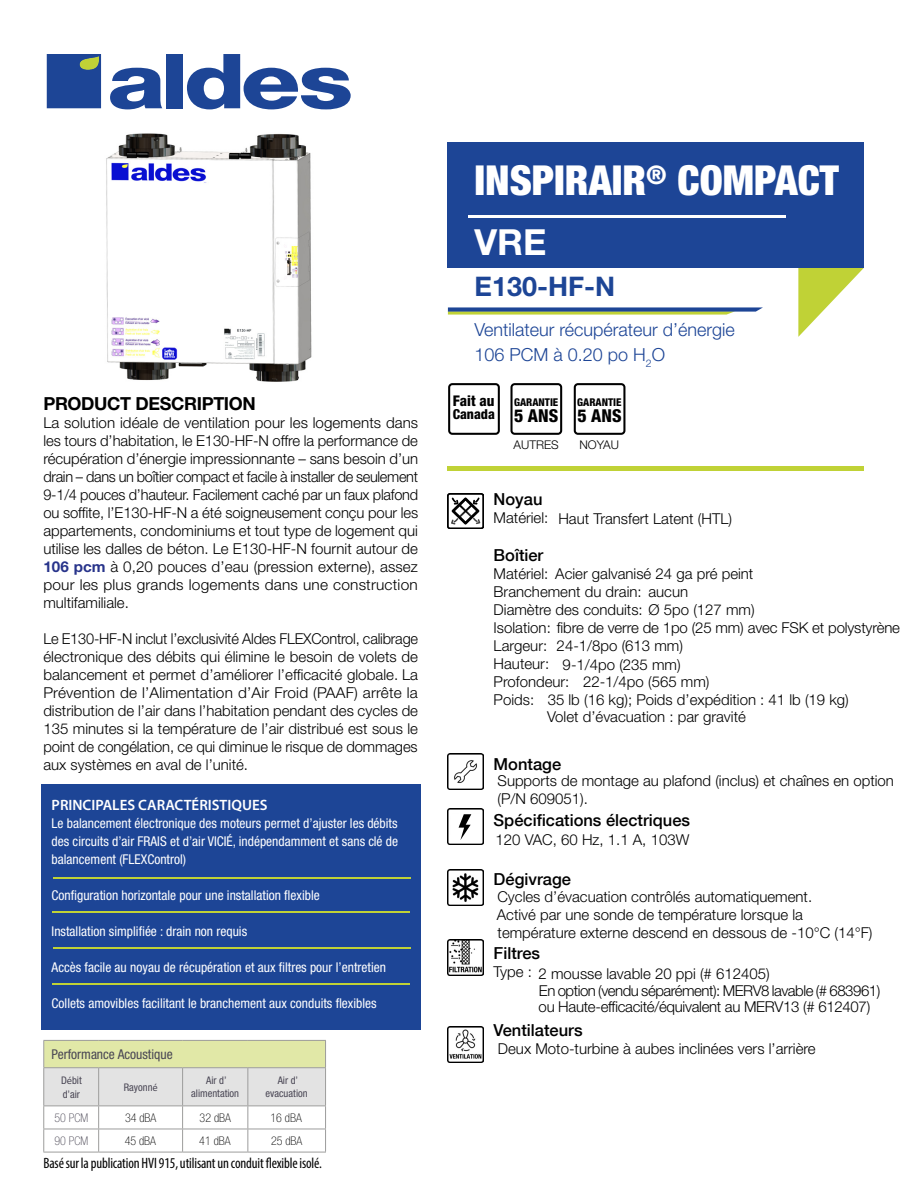
<style>
.page{position:relative;width:918px;height:1188px;background:#fff}
.page>*{position:absolute;margin:0;border:0;box-sizing:border-box;transform-origin:0 0}
.t1{font:900 condensed 41.4px "Helvetica Neue LT Std";color:#fff}
.t2{font:700 36px "Helvetica Neue LT Std";color:#fff}
.t3{font:700 27px "Helvetica Neue LT Std";color:#1d4596}
.t4{font:300 18px "Helvetica Neue LT Std";color:#1d4596}
.t5{font:700 18px "Helvetica Neue LT Std";letter-spacing:-.02em;color:#000}
.t6{font:800 condensed 17.85px "Helvetica Neue LT Std";color:#000}
.t7{font:500 16.5px "Helvetica Neue LT Com";color:#000}
.t8{font:300 15px/18px "Helvetica Neue LT Std";color:#000}
.t9{font:300 15px/16.5px "Helvetica Neue LT Std";letter-spacing:-.02em;color:#000}
.t10{font:condensed 15px "Myriad Pro";letter-spacing:-.01em;color:#000}
.t11{font:600 15px "Myriad Pro";color:#fff}
.t12{font:800 condensed 14.7px "Helvetica Neue LT Std";color:#000}
.t13{font:800 condensed 13.8px "Helvetica Neue LT Std";color:#000}
.t14{font:condensed 13.5px/18px "Helvetica Neue LT Std";color:#fff;text-align:justify}
.t15{font:condensed 13.5px "Helvetica Neue LT Pro";color:#494654}
.t16{font:12px "Helvetica Neue LT 37 Th Cn";color:#000}
.t17{font:300 12px "Helvetica Neue LT Std";color:#000}
.t18{font:12px "Helvetica Neue LT 37 Th Cn";color:#494654}
.t19{font:800 condensed 10.8px "Helvetica Neue LT Std";color:#000}
.t20{font:condensed 10.5px/13.6px "Helvetica Neue LT Pro";color:#494654;text-align:center}
.s1{font-weight:700;color:#28348b}
.s2{font-family:"Myriad Pro";font-stretch:normal}
</style>
<div class="page">
<img style="left:448px;top:493px;width:35px;height:36px">
<img style="left:448px;top:753px;width:36px;height:37px">
<img style="left:448px;top:809px;width:35px;height:36px">
<img style="left:448px;top:869px;width:35px;height:36px">
<img style="left:448px;top:940px;width:35px;height:36px">
<img style="left:448px;top:1027px;width:35px;height:35px">
<svg style="left:798px;top:268px;width:66px;height:69px"></svg>
<svg style="left:448px;top:307px;width:315px;height:8px;background:#779188"></svg>
<div style="left:448px;top:142px;width:416px;height:126px;background:#1d4596"></div>
<hr style="left:469px;top:215px;width:317px;height:3px;background:#fff">
<div style="left:451px;top:814px;width:30px;height:27px;background:#fff"></div>
<svg style="left:459px;top:814px;width:12px;height:26px"></svg>
<div style="left:41px;top:784px;width:379px;height:245px;background:#1d4596"></div>
<svg style="left:110px;top:68px;width:52px;height:41px"></svg>
<div style="left:166px;top:54px;width:17px;height:54px;background:#1d4596"></div>
<svg style="left:187px;top:54px;width:164px;height:55px"></svg>
<svg style="left:47px;top:54px;width:54px;height:54px;background:#274d8f"></svg>
<div style="left:448px;top:466px;width:416px;height:5px;background:#c0d236"></div>
<hr style="left:53px;top:878px;width:358px;height:1px;background:#c0d236">
<hr style="left:53px;top:948px;width:358px;height:1px;background:#c0d236">
<hr style="left:52px;top:912px;width:358px;height:1px;background:#c0d236">
<img style="left:106px;top:133px;width:206px;height:249px">
<hr style="left:52px;top:984px;width:358px;height:1px;background:#c0d236">
<svg style="left:510px;top:383px;width:52px;height:52px"></svg>
<svg style="left:574px;top:383px;width:51px;height:52px"></svg>
<svg style="left:448px;top:383px;width:52px;height:52px"></svg>
<hr style="left:43px;top:1152px;width:56px;height:1px;background:#9d9d9c">
<hr style="left:99px;top:1152px;width:84px;height:1px;background:#9d9d9c">
<hr style="left:183px;top:1152px;width:65px;height:1px;background:#9d9d9c">
<hr style="left:248px;top:1152px;width:78px;height:1px;background:#9d9d9c">
<hr style="left:43px;top:1040px;width:56px;height:1px;background:#9d9d9c">
<svg style="left:43px;top:1041px;width:283px;height:111px"></svg>
<hr style="left:99px;top:1040px;width:84px;height:1px;background:#9d9d9c">
<hr style="left:183px;top:1040px;width:65px;height:1px;background:#9d9d9c">
<hr style="left:248px;top:1040px;width:78px;height:1px;background:#9d9d9c">
<hr style="left:43px;top:1067px;width:56px;height:1px;background:#9d9d9c">
<hr style="left:99px;top:1067px;width:84px;height:1px;background:#9d9d9c">
<hr style="left:183px;top:1067px;width:65px;height:1px;background:#9d9d9c">
<hr style="left:248px;top:1067px;width:78px;height:1px;background:#9d9d9c">
<p class="t5" style="left:43px;top:392px;width:214px">PRODUCT DESCRIPTION</p>
<p class="t8" style="left:43px;top:413px;width:376px;text-align:justify">La solution idéale de ventilation pour les logements dans les tours d’habitation, le E130-HF-N offre la performance de récupération d’énergie impressionnante – sans besoin d’un drain – dans un boîtier compact et facile à installer de seulement 9-1/4 pouces d’hauteur. Facilement caché par un faux plafond ou soffite, l’E130-HF-N a été soigneusement conçu pour les appartements, condominiums et tout type de logement qui utilise les dalles de béton. Le E130-HF-N fournit autour de <span class="s1">106 pcm</span> à 0,20 pouces d’eau (pression externe), assez pour les plus grands logements dans une construction multifamiliale.</p>
<p class="t8" style="left:43px;top:629px;width:376px;text-align:justify">Le E130-HF-N inclut l’exclusivité Aldes FLEXControl, calibrage électronique des débits qui élimine le besoin de volets de balancement et permet d’améliorer l’efficacité globale. La Prévention de l’Alimentation d’Air Froid (PAAF) arrête la distribution de l’air dans l’habitation pendant des cycles de 135 minutes si la température de l’air distribué est sous le point de congélation, ce qui diminue le risque de dommages aux systèmes en aval de l’unité.</p>
<p class="t11" style="left:52px;top:795px;width:217px">PRINCIPALES CARACTÉRISTIQUES</p>
<p class="t14" style="left:52px;top:814px;width:348px">Le balancement électronique des moteurs permet d’ajuster les débits des circuits d’air FRAIS et d’air VICIÉ, indépendamment et sans clé de balancement (FLEXControl)</p>
<p class="t14" style="left:52px;top:886px;width:270px">Configuration horizontale pour une installation flexible</p>
<p class="t14" style="left:52px;top:922px;width:197px">Installation simplifiée : drain non requis</p>
<p class="t14" style="left:52px;top:958px;width:336px">Accès facile au noyau de récupération et aux filtres pour l’entretien</p>
<p class="t14" style="left:52px;top:994px;width:327px">Collets amovibles facilitant le branchement aux conduits flexibles</p>
<p class="t15" style="left:52px;top:1046px;width:123px">Performance Acoustique</p>
<p class="t20" style="left:61px;top:1073px;width:22px;text-align:left">D<span class="s2">é</span>bit d’air</p>
<p class="t20" style="left:124px;top:1080px;width:36px">Rayonn<span class="s2">é</span></p>
<p class="t20" style="left:191px;top:1073px;width:49px">Air d’ alimentation</p>
<p class="t20" style="left:266px;top:1073px;width:44px">Air d’ evacuation</p>
<p class="t18" style="left:54px;top:1111px;width:35px">50 PCM</p>
<p class="t16" style="left:125px;top:1111px;width:33px">34 dBA</p>
<p class="t16" style="left:200px;top:1111px;width:33px">32 dBA</p>
<p class="t16" style="left:270px;top:1111px;width:33px">16 dBA</p>
<p class="t18" style="left:54px;top:1134px;width:35px">90 PCM</p>
<p class="t16" style="left:125px;top:1134px;width:33px">45 dBA</p>
<p class="t16" style="left:199px;top:1134px;width:33px">41 dBA</p>
<p class="t16" style="left:271px;top:1134px;width:33px">25 dBA</p>
<p class="t10" style="left:43px;top:1154px;width:280px">Basé sur la publication HVI 915, utilisant un conduit flexible isolé.</p>
<h1 class="t1" style="left:475px;top:155px;width:366px">INSPIRAIR<sup>®</sup> COMPACT</h1>
<h2 class="t2" style="left:475px;top:220px;width:73px">VRE</h2>
<h3 class="t3" style="left:475px;top:270px;width:142px">E130-HF-N</h3>
<p class="t4" style="left:475px;top:319px;width:262px">Ventilateur récupérateur d’énergie</p>
<p class="t4" style="left:475px;top:343px;width:192px">106 PCM à 0.20 po H<sub>2</sub>O</p>
<p class="t12" style="left:453px;top:391px;width:43px">Fait au</p>
<p class="t19" style="left:514px;top:396px;width:46px">GARANTIE</p>
<p class="t6" style="left:514px;top:405px;width:46px">5 ANS</p>
<p class="t19" style="left:577px;top:396px;width:46px">GARANTIE</p>
<p class="t13" style="left:453px;top:406px;width:44px">Canada</p>
<p class="t6" style="left:577px;top:405px;width:46px">5 ANS</p>
<p class="t17" style="left:514px;top:438px;width:47px">AUTRES</p>
<p class="t17" style="left:579px;top:438px;width:41px">NOYAU</p>
<p class="t7" style="left:494px;top:489px;width:50px">Noyau</p>
<p class="t8" style="left:494px;top:509px;width:56px">Matériel:</p>
<p class="t7" style="left:494px;top:545px;width:51px">Boîtier</p>
<p class="t8" style="left:494px;top:564px;width:408px">Matériel:<br>Branchement du drain: aucun<br>Diamètre des conduits: Ø 5po (127 mm)<br>Isolation: fibre de verre de 1po (25 mm) avec FSK et polystyrène<br>Largeur:<br>Hauteur:<br>Profondeur:<br>Poids:</p>
<p class="t8" style="left:558px;top:510px;width:175px">Haut Transfert Latent (HTL)</p>
<p class="t8" style="left:555px;top:564px;width:200px">Acier galvanisé 24 ga pré peint</p>
<p class="t8" style="left:557px;top:637px;width:128px">24-1/8po (613 mm)</p>
<p class="t8" style="left:563px;top:655px;width:120px">9-1/4po (235 mm)</p>
<p class="t8" style="left:583px;top:672px;width:128px">22-1/4po (565 mm)</p>
<p class="t8" style="left:547px;top:691px;width:303px;line-height:16.5px">35 lb (16 kg); Poids d’expédition : 41 lb (19 kg)<br>Volet d’évacuation : par gravité</p>
<p class="t7" style="left:494px;top:754px;width:69px">Montage</p>
<p class="t8" style="left:497px;top:772px;width:398px">Supports de montage au plafond (inclus) et chaînes en option (P/N 609051).</p>
<p class="t8" style="left:496px;top:830px;width:195px">120 VAC, 60 Hz, 1.1 A, 103W</p>
<p class="t7" style="left:494px;top:810px;width:198px">Spécifications électriques</p>
<p class="t7" style="left:494px;top:869px;width:79px">Dégivrage</p>
<p class="t8" style="left:497px;top:888px;width:377px">Cycles d’évacuation contrôlés automatiquement.<br>Activé par une sonde de température lorsque la température externe descend en dessous de -10°C (14°F)</p>
<p class="t7" style="left:494px;top:943px;width:48px">Filtres</p>
<p class="t8" style="left:494px;top:962px;width:40px">Type :</p>
<p class="t9" style="left:539px;top:965px;width:343px">2 mousse lavable 20 ppi (# 612405)<br>En option (vendu séparément): MERV8 lavable (# 683961) ou Haute-efficacité/équivalent au MERV13 (# 612407)</p>
<p class="t8" style="left:498px;top:1039px;width:319px">Deux Moto-turbine à aubes inclinées vers l’arrière</p>
<p class="t7" style="left:494px;top:1021px;width:90px">Ventilateurs</p>
</div>
